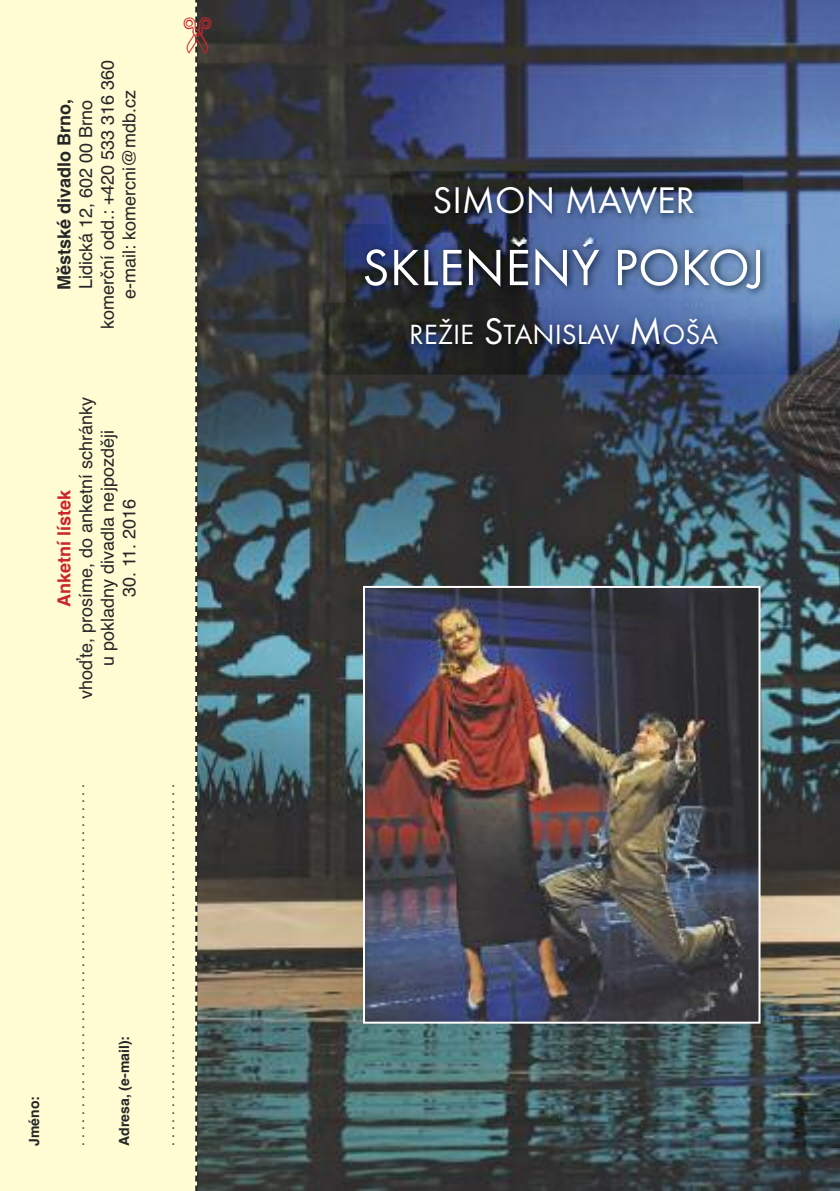
<style>
.page{position:relative;width:840px;height:1191px;background:#fff}
.page>*{position:absolute;margin:0;border:0;box-sizing:border-box;transform-origin:0 0}
.t1{font:38.4px "Futura TCE";color:#fff}
.t2{font:28.8px "Futura TCE";color:#fff}
.t3{font:18px/21.6px "Helvetica";color:#272627;text-align:center}
.t4{font:700 18px "Helvetica";color:#272627}
.t5{font:700 18px "Helvetica";color:#cc262b}
.t6{font:14px "Helvetica";color:#272627}
.t7{font:700 14px "Helvetica";color:#272627}
.s1{font-size:38.4px}
</style>
<div class="page">
<img style="left:211px;top:0;width:628px;height:1191px">
<div style="left:0;top:0;width:196px;height:1191px;background:#fffcd4"></div>
<img style="left:778px;top:1077px;width:61px;height:70px">
<img style="left:346px;top:224px;width:444px;height:78px">
<svg style="left:364px;top:238px;width:395px;height:51px"></svg>
<img style="left:390px;top:171px;width:352px;height:72px">
<img style="left:321px;top:302px;width:490px;height:72px">
<img style="left:346px;top:302px;width:444px;height:18px">
<img style="left:354px;top:302px;width:421px;height:5px">
<img style="left:366px;top:589px;width:391px;height:431px">
<div style="left:363px;top:586px;width:397px;height:437px;border:2px solid #fff"></div>
<svg style="left:195px;top:0;width:16px;height:1191px;background:#5c625c"></svg>
<p class="t3" style="left:75px;top:329px;width:271px;rotate:-90deg">Lidická 12, 602 00 Brno<br>komerční odd.: +420 533 316 360 e-mail: komercni@mdb.cz</p>
<p class="t4" style="left:54px;top:290px;width:193px;rotate:-90deg">Městské divadlo Brno,</p>
<p class="t3" style="left:75px;top:699px;width:304px;rotate:-90deg">vhoďte, prosíme, do anketní schránky u pokladny divadla nejpozději</p>
<p class="t5" style="left:54px;top:606px;width:119px;rotate:-90deg">Anketní lístek</p>
<p class="t3" style="left:118px;top:597px;width:100px;rotate:-90deg">30. 11. 2016</p>
<p class="t7" style="left:26px;top:1145px;width:51px;rotate:-90deg">Jméno:</p>
<p class="t6" style="left:71px;top:1145px;width:363px;rotate:-90deg">...............................................</p>
<p class="t7" style="left:116px;top:1145px;width:111px;rotate:-90deg">Adresa, (e-mail):</p>
<p class="t6" style="left:161px;top:1145px;width:363px;rotate:-90deg">...............................................</p>
<h1 class="t1" style="left:432px;top:177px;width:264px">SIMON MAWER</h1>
<h2 class="t2" style="left:409px;top:317px;width:310px">REŽIE <span class="s1">S</span>TANISLAV <span class="s1">M</span>OŠA</h2>
</div>
